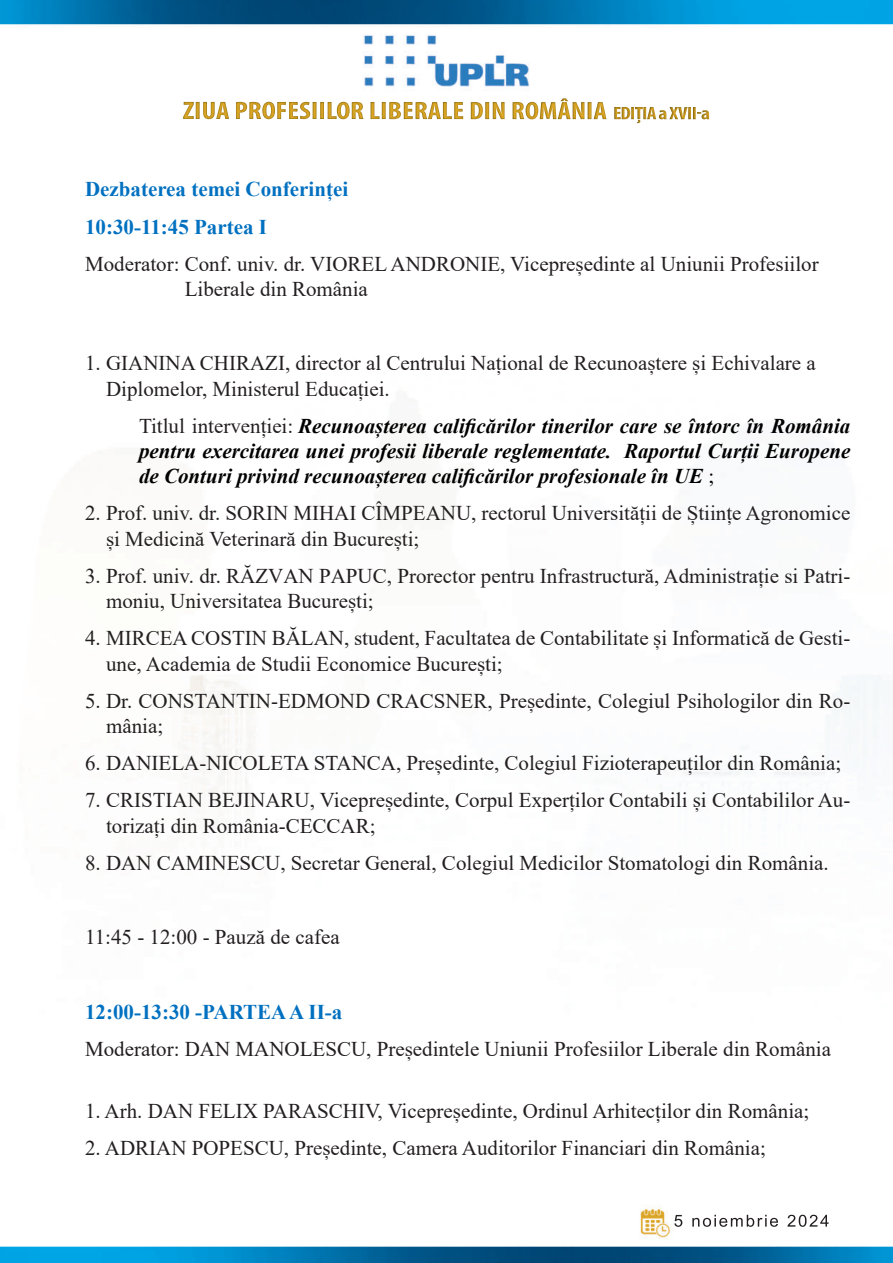
<style>
.page{position:relative;width:893px;height:1263px;background:#fff}
.page>*{position:absolute;margin:0;border:0;box-sizing:border-box;transform-origin:0 0}
.t1{font:21px/25.2px "Times New Roman";color:#231f20}
.t2{font:italic 700 21px/25.2px "Times New Roman";color:#000;text-align:justify}
.t3{font:700 21px/37.2px "Times New Roman";color:#0070c0}
.s1{font-weight:400;font-style:normal;color:#231f20}
.s2{font-weight:400;font-style:normal}
</style>
<div class="page">
<img style="left:0;top:0;width:893px;height:1263px">
<p class="t3" style="left:85px;top:170px;width:265px">Dezbaterea temei Conferinței<br>10:30-11:45 Partea I</p>
<p class="t1" style="left:185px;top:251px;width:635px;text-indent:-100px">Moderator: Conf. univ. dr. VIOREL ANDRONIE, Vicepreședinte al Uniunii Profesiilor<br>Liberale din România</p>
<p class="t1" style="left:106px;top:350px;width:711px;text-indent:-21px">1. GIANINA CHIRAZI, director al Centrului Național de Recunoaștere și Echivalare a<br>Diplomelor, Ministerul Educației.</p>
<p class="t2" style="left:139px;top:413px;width:713px"><span class="s1">Titlul intervenției:</span> Recunoașterea calificărilor tinerilor care se întorc în România pentru exercitarea unei profesii liberale reglementate. Raportul Curții Europene de Conturi privind recunoașterea calificărilor profesionale în UE <span class="s2">;</span></p>
<p class="t1" style="left:106px;top:500px;width:746px;text-indent:-21px">2. Prof. univ. dr. SORIN MIHAI CÎMPEANU, rectorul Universității de Științe Agronomice și Medicină Veterinară din București;</p>
<p class="t1" style="left:106px;top:563px;width:746px;text-indent:-21px">3. Prof. univ. dr. RĂZVAN PAPUC, Prorector pentru Infrastructură, Administrație si Patri&shy;moniu, Universitatea București;</p>
<p class="t1" style="left:106px;top:625px;width:746px;text-indent:-21px">4. MIRCEA COSTIN BĂLAN, student, Facultatea de Contabilitate și Informatică de Gesti&shy;une, Academia de Studii Economice București;</p>
<p class="t1" style="left:106px;top:687px;width:746px;text-indent:-21px">5. Dr. CONSTANTIN-EDMOND CRACSNER, Președinte, Colegiul Psihologilor din Ro&shy;mânia;</p>
<p class="t1" style="left:85px;top:750px;width:758px">6. DANIELA-NICOLETA STANCA, Președinte, Colegiul Fizioterapeuților din România;</p>
<p class="t1" style="left:106px;top:787px;width:746px;text-indent:-21px">7. CRISTIAN BEJINARU, Vicepreședinte, Corpul Experților Contabili și Contabililor Au&shy;torizați din România-CECCAR;</p>
<p class="t1" style="left:85px;top:849px;width:745px">8. DAN CAMINESCU, Secretar General, Colegiul Medicilor Stomatologi din România.</p>
<p class="t1" style="left:85px;top:924px;width:256px">11:45 - 12:00 - Pauză de cafea</p>
<p class="t3" style="left:85px;top:992px;width:259px">12:00-13:30 -PARTEA A II-a</p>
<p class="t1" style="left:85px;top:1035px;width:748px">Moderator: DAN MANOLESCU, Președintele Uniunii Profesiilor Liberale din România</p>
<p class="t1" style="left:85px;top:1098px;width:726px">1. Arh. DAN FELIX PARASCHIV, Vicepreședinte, Ordinul Arhitecților din România;</p>
<p class="t1" style="left:85px;top:1135px;width:682px">2. ADRIAN POPESCU, Președinte, Camera Auditorilor Financiari din România;</p>
</div>
